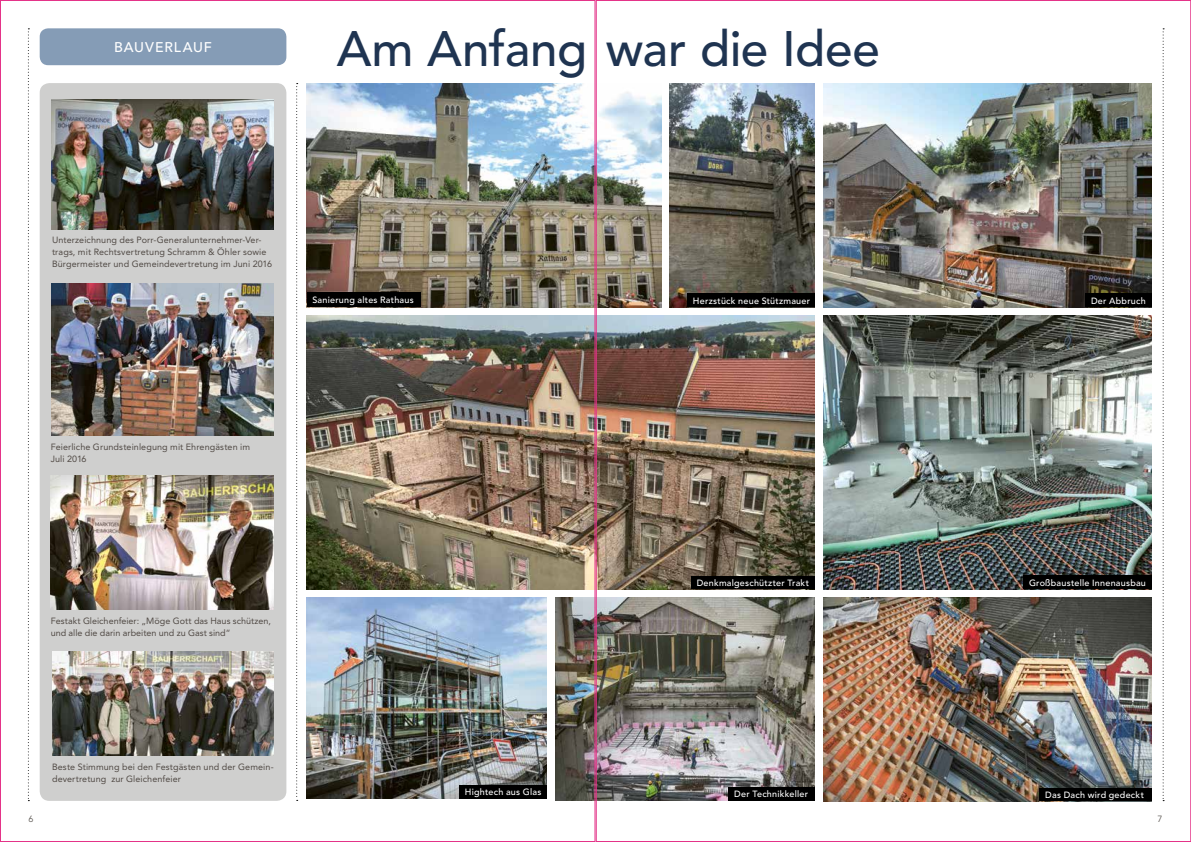
<style>
.page{position:relative;width:1191px;height:842px;background:#fff}
.page>*{position:absolute;margin:0;border:0;box-sizing:border-box;transform-origin:0 0}
.t1{font:500 49.4px "Avenir";letter-spacing:-.005em;color:#1f3451}
.t2{font:500 14px "Avenir";letter-spacing:.07em;color:#fff}
.t3{font:9px/12px "Avenir";letter-spacing:.01em;color:#514a45}
.t4{font:500 9px "Avenir";letter-spacing:.025em;color:#fff}
.t5{font:9px "Avenir";color:#59544f}
</style>
<div class="page">
<svg style="left:1162px;top:28px;width:2px;height:773px"></svg>
<svg style="left:28px;top:28px;width:1px;height:773px"></svg>
<svg style="left:296px;top:83px;width:2px;height:718px"></svg>
<img style="left:307px;top:83px;width:354px;height:224px">
<img style="left:307px;top:597px;width:239px;height:201px">
<img style="left:555px;top:597px;width:259px;height:204px">
<img style="left:307px;top:316px;width:507px;height:273px">
<img style="left:823px;top:597px;width:328px;height:205px">
<img style="left:823px;top:83px;width:328px;height:224px">
<img style="left:669px;top:83px;width:145px;height:224px">
<div style="left:307px;top:293px;width:114px;height:14px;background:#000"></div>
<img style="left:823px;top:316px;width:328px;height:273px">
<div style="left:1023px;top:575px;width:128px;height:14px;background:#000"></div>
<div style="left:459px;top:785px;width:87px;height:13px;background:#000"></div>
<div style="left:687px;top:293px;width:127px;height:14px;background:#000"></div>
<div style="left:1085px;top:293px;width:66px;height:14px;background:#000"></div>
<div style="left:728px;top:787px;width:86px;height:14px;background:#000"></div>
<div style="left:691px;top:576px;width:123px;height:13px;background:#000"></div>
<div style="left:1039px;top:788px;width:112px;height:13px;background:#000"></div>
<div style="left:40px;top:83px;width:246px;height:718px;background:#cfcfce;border-radius:10px"></div>
<img style="left:52px;top:651px;width:221px;height:105px">
<img style="left:51px;top:476px;width:222px;height:134px">
<img style="left:51px;top:283px;width:222px;height:153px">
<img style="left:51px;top:99px;width:222px;height:130px">
<div style="left:40px;top:28px;width:246px;height:37px;background:#859cb6;border-radius:9px"></div>
<h2 class="t2" style="left:114px;top:39px;width:99px">BAUVERLAUF</h2>
<h1 class="t1" style="left:337px;top:20px;width:545px">Am Anfang war die Idee</h1>
<p class="t3" style="left:52px;top:234px;width:222px">Unterzeichnung des Porr-Generalunternehmer-Ver&shy;trags, mit Rechtsvertretung Schramm &amp; Öhler sowie<br>Bürgermeister und Gemeindevertretung im Juni 2016</p>
<p class="t4" style="left:312px;top:295px;width:103px">Sanierung altes Rathaus</p>
<p class="t3" style="left:51px;top:441px;width:201px">Feierliche Grundsteinlegung mit Ehrengästen im<br>Juli 2016</p>
<p class="t3" style="left:51px;top:615px;width:222px">Festakt Gleichenfeier: „Möge Gott das Haus schützen, und alle die darin arbeiten und zu Gast sind“</p>
<p class="t3" style="left:52px;top:760px;width:223px">Beste Stimmung bei den Festgästen und der Gemein&shy;devertretung zur Gleichenfeier</p>
<p class="t4" style="left:465px;top:787px;width:78px">Hightech aus Glas</p>
<p class="t4" style="left:693px;top:295px;width:119px">Herzstück neue Stützmauer</p>
<p class="t4" style="left:1091px;top:295px;width:56px">Der Abbruch</p>
<p class="t4" style="left:696px;top:578px;width:114px">Denkmalgeschützter Trakt</p>
<p class="t4" style="left:734px;top:789px;width:75px">Der Technikkeller</p>
<p class="t4" style="left:1029px;top:577px;width:118px">Großbaustelle Innenausbau</p>
<p class="t4" style="left:1045px;top:790px;width:100px">Das Dach wird gedeckt</p>
<p class="t5" style="left:28px;top:814px;width:7px">6</p>
<p class="t5" style="left:1157px;top:814px;width:7px">7</p>
</div>
